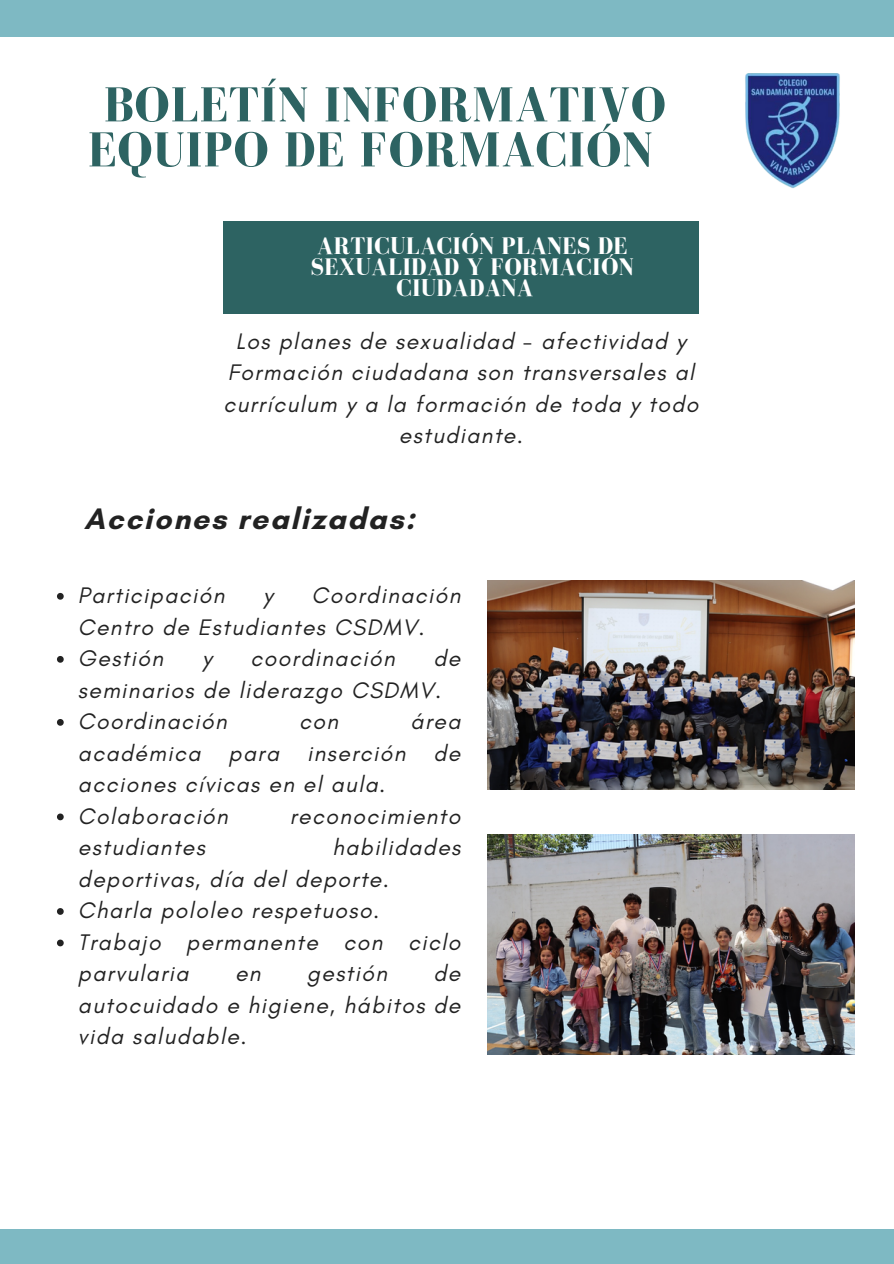
<style>
.page{position:relative;width:894px;height:1264px;background:#fff}
.page>*{position:absolute;margin:0;border:0;box-sizing:border-box;transform-origin:0 0}
.t1{font:700 50.4px/45px "Bodoni FLF";letter-spacing:.01em;color:#2d6362;text-align:center}
.t2{font:700 30.15px "Glacial Indifference";letter-spacing:.06em;color:#222}
.t3{font:700 24.6px/21.3px "Bodoni FLF";letter-spacing:.01em;color:#fff;text-align:center}
.t4{font:italic 22.95px/31.5px "Glacial Indifference";letter-spacing:.06em;color:#222}
</style>
<div class="page">
<div style="left:0;top:1228px;width:893px;height:35px;background:#7eb9c3"></div>
<div style="left:0;top:0;width:893px;height:37px;background:#7eb9c3"></div>
<div style="left:223px;top:222px;width:475px;height:91px;background:#2d6362"></div>
<img style="left:745px;top:74px;width:95px;height:114px">
<img style="left:487px;top:581px;width:366px;height:208px">
<img style="left:487px;top:834px;width:366px;height:220px">
<svg style="left:57px;top:593px;width:7px;height:6px"></svg>
<svg style="left:57px;top:656px;width:7px;height:6px"></svg>
<svg style="left:57px;top:719px;width:7px;height:6px"></svg>
<svg style="left:57px;top:813px;width:7px;height:7px"></svg>
<svg style="left:57px;top:908px;width:7px;height:6px"></svg>
<svg style="left:57px;top:939px;width:7px;height:7px"></svg>
<p class="t1" style="left:88px;top:82px;width:579px">BOLETÍN INFORMATIVO<br>EQUIPO DE FORMACIÓN</p>
<p class="t3" style="left:310px;top:234px;width:324px">ARTICULACIÓN PLANES DE<br>SEXUALIDAD Y FORMACIÓN<br>CIUDADANA</p>
<h1 class="t4" style="left:223px;top:325px;width:476px;text-align:center">Los planes de sexualidad - afectividad y Formación ciudadana son transversales al currículum y a la formación de toda y todo estudiante.</h1>
<p class="t2" style="left:84px;top:500px;width:332px">Acciones realizadas:</p>
<p class="t4" style="left:78px;top:579px;width:384px;text-indent:234px">Coordinación<br>Centro de Estudiantes CSDMV.</p>
<h3 class="t4" style="left:78px;top:642px;width:87px">Gestión</h3>
<h3 class="t4" style="left:202px;top:642px;width:11px">y</h3>
<h3 class="t4" style="left:250px;top:642px;width:145px">coordinación</h3>
<p class="t4" style="left:78px;top:579px;width:148px">Participación</p>
<p class="t4" style="left:263px;top:579px;width:11px">y</p>
<h3 class="t4" style="left:78px;top:642px;width:384px;text-indent:355px">de seminarios de liderazgo CSDMV.</h3>
<p class="t4" style="left:78px;top:705px;width:150px">Coordinación</p>
<p class="t4" style="left:299px;top:705px;width:40px">con</p>
<p class="t4" style="left:78px;top:705px;width:384px;text-align:justify;text-indent:332px">área académica para inserción de acciones cívicas en el aula.</p>
<h2 class="t4" style="left:78px;top:799px;width:151px">Colaboración</h2>
<h2 class="t4" style="left:290px;top:799px;width:172px">reconocimiento</h2>
<h2 class="t4" style="left:78px;top:831px;width:128px">estudiantes</h2>
<h2 class="t4" style="left:78px;top:831px;width:384px;text-indent:254px">habilidades deportivas, día del deporte.</h2>
<p class="t4" style="left:78px;top:894px;width:303px">Charla pololeo respetuoso.</p>
<p class="t4" style="left:78px;top:925px;width:384px">Trabajo permanente con ciclo parvularia</p>
<p class="t4" style="left:78px;top:957px;width:384px;text-align:justify;text-indent:355px">de autocuidado e higiene, hábitos de vida saludable.</p>
<p class="t4" style="left:235px;top:957px;width:27px">en</p>
<p class="t4" style="left:307px;top:957px;width:82px">gestión</p>
</div>
